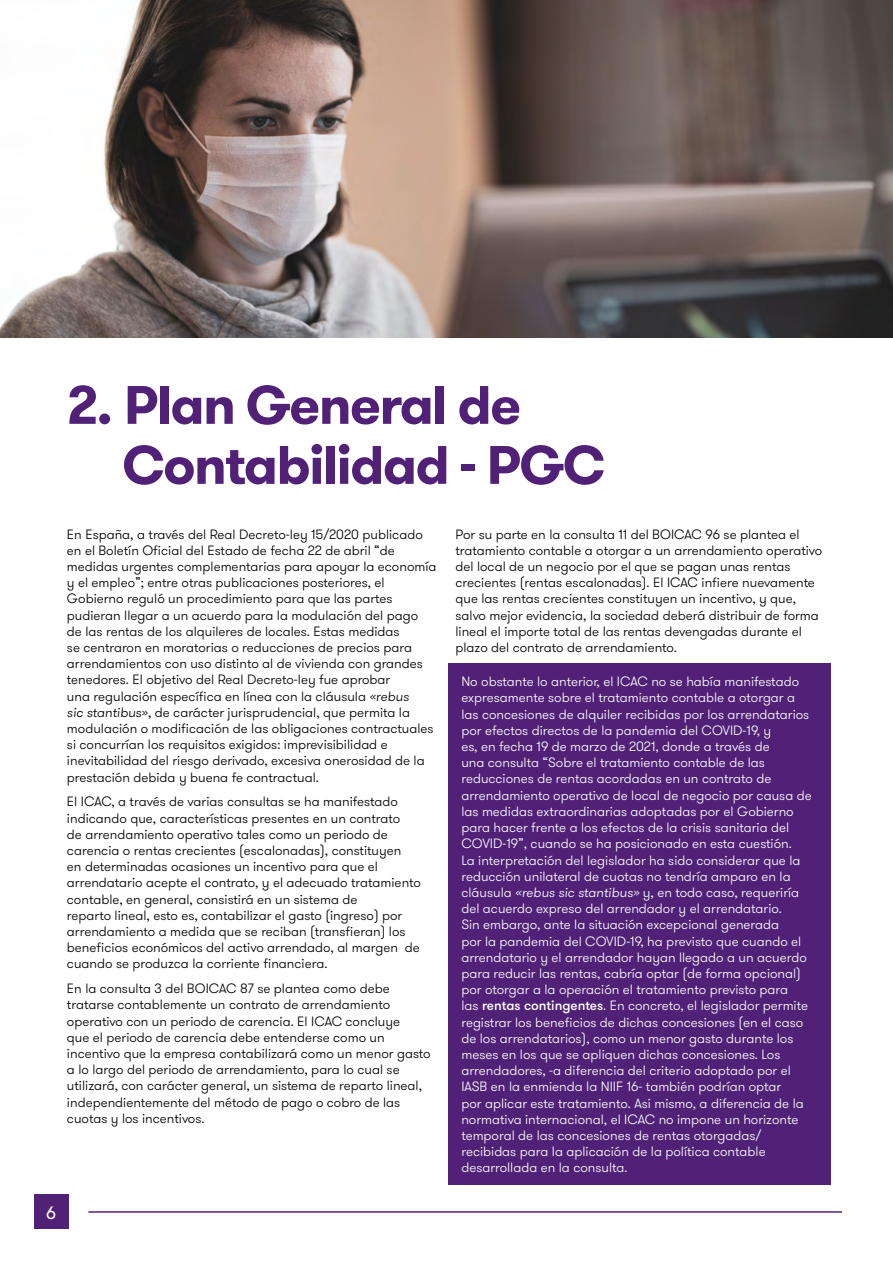
<style>
.page{position:relative;width:893px;height:1263px;background:#fff}
.page>*{position:absolute;margin:0;border:0;box-sizing:border-box;transform-origin:0 0}
.t1{font:700 54px/60px "GT Walsheim Pro";letter-spacing:-.03em;color:#512178}
.t2{font:18px "GT Walsheim Pro";color:#fff}
.t3{font:300 13.5px/16.2px "GT Walsheim Pro";color:#000}
.t4{font:300 13.5px/16.2px "GT Walsheim Pro";color:#fff}
.s1{font-style:italic}
.s2{font-weight:500}
</style>
<div class="page">
<div style="left:449px;top:663px;width:382px;height:522px;background:#512178"></div>
<div style="left:34px;top:1195px;width:34px;height:34px;background:#512178"></div>
<hr style="left:88px;top:1211px;width:754px;height:2px;background:#512178">
<img style="left:0;top:0;width:893px;height:337px">
<h1 class="t1" style="left:122px;top:375px;width:485px;text-indent:-55px">2. Plan General de<br>Contabilidad - PGC</h1>
<p class="t3" style="left:67px;top:526px;width:371px">En España, a través del Real Decreto-ley 15/2020 publicado en el Boletín Oficial del Estado de fecha 22 de abril “de medidas urgentes complementarias para apoyar la economía y el empleo”; entre otras publicaciones posteriores, el Gobierno reguló un procedimiento para que las partes pudieran llegar a un acuerdo para la modulación del pago de las rentas de los alquileres de locales. Estas medidas<br>se centraron en moratorias o reducciones de precios para arrendamientos con uso distinto al de vivienda con grandes tenedores. El objetivo del Real Decreto-ley fue aprobar<br>una regulación específica en línea con la cláusula <span class="s1">«rebus<br>sic stantibus»</span>, de carácter jurisprudencial, que permita la modulación o modificación de las obligaciones contractuales si concurrían los requisitos exigidos: imprevisibilidad e inevitabilidad del riesgo derivado, excesiva onerosidad de la prestación debida y buena fe contractual.</p>
<p class="t3" style="left:67px;top:794px;width:356px">El ICAC, a través de varias consultas se ha manifestado indicando que, características presentes en un contrato<br>de arrendamiento operativo tales como un periodo de carencia o rentas crecientes (escalonadas), constituyen<br>en determinadas ocasiones un incentivo para que el arrendatario acepte el contrato, y el adecuado tratamiento contable, en general, consistirá en un sistema de<br>reparto lineal, esto es, contabilizar el gasto (ingreso) por arrendamiento a medida que se reciban (transfieran) los beneficios económicos del activo arrendado, al margen de cuando se produzca la corriente financiera.</p>
<p class="t3" style="left:67px;top:981px;width:365px">En la consulta 3 del BOICAC 87 se plantea como debe tratarse contablemente un contrato de arrendamiento operativo con un periodo de carencia. El ICAC concluye<br>que el periodo de carencia debe entenderse como un incentivo que la empresa contabilizará como un menor gasto a lo largo del periodo de arrendamiento, para lo cual se utilizará, con carácter general, un sistema de reparto lineal, independientemente del método de pago o cobro de las cuotas y los incentivos.</p>
<h2 class="t2" style="left:46px;top:1201px;width:12px">6</h2>
<p class="t3" style="left:455px;top:526px;width:368px">Por su parte en la consulta 11 del BOICAC 96 se plantea el tratamiento contable a otorgar a un arrendamiento operativo del local de un negocio por el que se pagan unas rentas crecientes (rentas escalonadas). El ICAC infiere nuevamente que las rentas crecientes constituyen un incentivo, y que, salvo mejor evidencia, la sociedad deberá distribuir de forma lineal el importe total de las rentas devengadas durante el plazo del contrato de arrendamiento.</p>
<p class="t4" style="left:461px;top:674px;width:352px">No obstante lo anterior, el ICAC no se había manifestado expresamente sobre el tratamiento contable a otorgar a las concesiones de alquiler recibidas por los arrendatarios por efectos directos de la pandemia del COVID-19, y<br>es, en fecha 19 de marzo de 2021, donde a través de<br>una consulta “Sobre el tratamiento contable de las reducciones de rentas acordadas en un contrato de arrendamiento operativo de local de negocio por causa de las medidas extraordinarias adoptadas por el Gobierno para hacer frente a los efectos de la crisis sanitaria del COVID-19”, cuando se ha posicionado en esta cuestión.<br>La interpretación del legislador ha sido considerar que la reducción unilateral de cuotas no tendría amparo en la cláusula <span class="s1">«rebus sic stantibus»</span> y, en todo caso, requeriría del acuerdo expreso del arrendador y el arrendatario.<br>Sin embargo, ante la situación excepcional generada<br>por la pandemia del COVID-19, ha previsto que cuando el arrendatario y el arrendador hayan llegado a un acuerdo para reducir las rentas, cabría optar (de forma opcional) por otorgar a la operación el tratamiento previsto para<br>las <span class="s2">rentas contingentes</span>. En concreto, el legislador permite registrar los beneficios de dichas concesiones (en el caso de los arrendatarios), como un menor gasto durante los meses en los que se apliquen dichas concesiones. Los arrendadores, -a diferencia del criterio adoptado por el IASB en la enmienda la NIIF 16- también podrían optar<br>por aplicar este tratamiento. Asi mismo, a diferencia de la normativa internacional, el ICAC no impone un horizonte temporal de las concesiones de rentas otorgadas/ recibidas para la aplicación de la política contable desarrollada en la consulta.</p>
</div>
